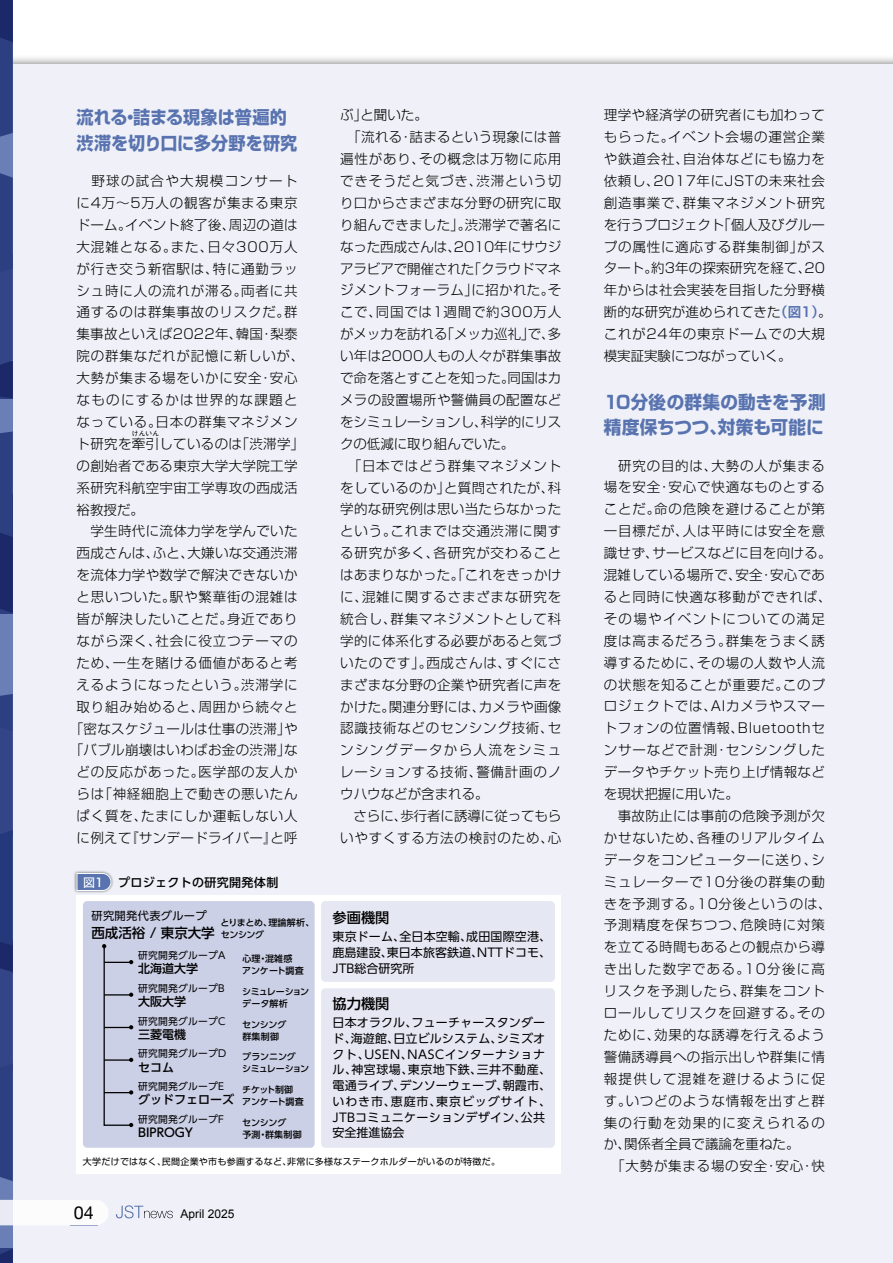
<style>
.page{position:relative;width:893px;height:1263px;background:#fff}
.page>*{position:absolute;margin:0;border:0;box-sizing:border-box;transform-origin:0 0}
.t1{font:700 18px/25.5px "Shin Go Pro";letter-spacing:.005em;color:#5873af;scale:.95 1}
.t2{font:700 18px/25.5px "Shin Go Pro";letter-spacing:.005em;color:#5873af}
.t3{font:18px "Helvetica Neue";color:#000}
.t4{font:500 14.25px "UD Shin Go Pro";color:#000}
.t5{font:300 13.5px/21.9px "Shin Go Pro";letter-spacing:.055em;color:#000}
.t6{font:300 13.5px/21.9px "Shin Go Pro";letter-spacing:.025em;color:#000}
.t7{font:300 13.5px/21.9px "Shin Go Pro";letter-spacing:.035em;color:#000}
.t8{font:500 13.5px "UD Shin Go Pro";letter-spacing:-.005em;color:#000}
.t9{font:12px/15.8px "UD Shin Go Pro";letter-spacing:.015em;color:#000;text-align:justify}
.t10{font:500 12px "UD Shin Go Pro";color:#000}
.t11{font:500 12px "UD Shin Go Pro";letter-spacing:.03em;color:#000}
.t12{font:12px "Arial";color:#000}
.t13{font:11.25px "UD Shin Go Pro";letter-spacing:.03em;color:#000}
.t14{font:9.75px "UD Shin Go Pro";letter-spacing:.03em;color:#000}
.t15{font:500 9px/12px "UD Shin Go Pro";letter-spacing:-.015em;color:#000}
.t16{font:9px "Shin Go Pro";letter-spacing:.03em;color:#000}
.t17{font:500 9px/12px "UD Shin Go Pro";letter-spacing:-.045em;color:#000}
.t18{font:500 9px/12px "UD Shin Go Pro";letter-spacing:.02em;color:#000}
.t19{font:500 9px/12px "UD Shin Go Pro";letter-spacing:.01em;color:#000}
.t20{font:300 6.75px "Shin Go Pro";color:#000}
.s1{font-family:"Shin Go Pro De";font-weight:700;color:#5873af}
.s2{font-family:"Hira Kaku Std W5";font-weight:400;color:#fff}
</style>
<div class="page">
<div style="left:0;top:64px;width:893px;height:1199px;background:#f0f1f8"></div>
<div style="left:0;top:0;width:13px;height:1263px;background:#6a7fb6"></div>
<svg style="left:0;top:0;width:13px;height:137px;background:#283a7b"></svg>
<svg style="left:0;top:1249px;width:13px;height:14px"></svg>
<svg style="left:0;top:173px;width:13px;height:225px;background:#2d3f80"></svg>
<svg style="left:0;top:694px;width:13px;height:487px;background:#2d4082"></svg>
<svg style="left:0;top:431px;width:13px;height:182px;background:#253677"></svg>
<div style="left:77px;top:895px;width:484px;height:279px;background:#fff"></div>
<div style="left:74px;top:870px;width:40px;height:24px;background:#000;opacity:.65"></div>
<svg style="left:76px;top:873px;width:36px;height:18px"></svg>
<div style="left:83px;top:901px;width:232px;height:247px;background:#ccd0e6;border-radius:4px"></div>
<div style="left:321px;top:901px;width:234px;height:81px;background:#e5e7f3;border-radius:4px"></div>
<div style="left:321px;top:988px;width:234px;height:160px;background:#e5e7f3;border-radius:4px"></div>
<svg style="left:102px;top:944px;width:31px;height:183px"></svg>
<svg style="left:0;top:1200px;width:108px;height:26px"></svg>
<svg style="left:116px;top:1205px;width:57px;height:13px"></svg>
<h1 class="t1" style="left:77px;top:103px;width:234px">流れる・詰まる現象は普遍的渋滞を切り口に多分野を研究</h1>
<p class="t6" style="left:340px;top:103px;width:223px">ぶ」と聞いた。<br>　「流れる・詰まるという現象には普遍性があり、その概念は万物に応用できそうだと気づき、渋滞という切り口からさまざまな分野の研究に取り組んできました」。渋滞学で著名になった西成さんは、2010年にサウジアラビアで開催された「クラウドマネジメントフォーラム」に招かれた。そこで、同国では1週間で約300万人がメッカを訪れる「メッカ巡礼」で、多い年は2000人もの人々が群集事故で命を落とすことを知った。同国はカメラの設置場所や警備員の配置などをシミュレーションし、科学的にリスクの低減に取り組んでいた。<br>　「日本ではどう群集マネジメントをしているのか」と質問されたが、科学的な研究例は思い当たらなかったという。これまでは交通渋滞に関する研究が多く、各研究が交わることはあまりなかった。「これをきっかけに、混雑に関するさまざまな研究を統合し、群集マネジメントとして科学的に体系化する必要があると気づいたのです」。西成さんは、すぐにさまざまな分野の企業や研究者に声をかけた。関連分野には、カメラや画像認識技術などのセンシング技術、センシングデータから人流をシミュレーションする技術、警備計画のノウハウなどが含まれる。<br>　さらに、歩行者に誘導に従ってもらいやすくする方法の検討のため、心</p>
<p class="t7" style="left:604px;top:102px;width:230px">理学や経済学の研究者にも加わってもらった。イベント会場の運営企業や鉄道会社、自治体などにも協力を依頼し、2017年にJSTの未来社会創造事業で、群集マネジメント研究を行うプロジェクト「個人及びグループの属性に適応する群集制御」がスタート。約3年の探索研究を経て、20年からは社会実装を目指した分野横断的な研究が進められてきた<span class="s1">（図1）</span>。これが24年の東京ドームでの大規模実証実験につながっていく。</p>
<p class="t5" style="left:77px;top:168px;width:229px">　野球の試合や大規模コンサートに4万～5万人の観客が集まる東京ドーム。イベント終了後、周辺の道は大混雑となる。また、日々300万人が行き交う新宿駅は、特に通勤ラッシュ時に人の流れが滞る。両者に共通するのは群集事故のリスクだ。群集事故といえば2022年、韓国・梨泰院の群集なだれが記憶に新しいが、大勢が集まる場をいかに安全・安心なものにするかは世界的な課題となっている。日本の群集マネジメント研究を牽引しているのは「渋滞学」</p>
<h1 class="t2" style="left:604px;top:387px;width:223px">10分後の群集の動きを予測精度保ちつつ、対策も可能に</h1>
<p class="t20" style="left:132px;top:428px;width:29px">けんいん</p>
<p class="t6" style="left:77px;top:453px;width:223px">の創始者である東京大学大学院工学</p>
<p class="t6" style="left:77px;top:475px;width:223px">系研究科航空宇宙工学専攻の西成活</p>
<p class="t5" style="left:77px;top:497px;width:69px">裕教授だ。</p>
<p class="t6" style="left:77px;top:519px;width:223px">　学生時代に流体力学を学んでいた</p>
<p class="t6" style="left:77px;top:541px;width:223px">西成さんは、ふと、大嫌いな交通渋滞</p>
<p class="t6" style="left:77px;top:562px;width:223px">を流体力学や数学で解決できないか</p>
<p class="t5" style="left:77px;top:584px;width:223px">と思いついた。駅や繁華街の混雑は</p>
<p class="t5" style="left:77px;top:606px;width:223px">皆が解決したいことだ。身近であり</p>
<p class="t5" style="left:77px;top:628px;width:223px">ながら深く、社会に役立つテーマの</p>
<p class="t5" style="left:77px;top:650px;width:223px">ため、一生を賭ける価値があると考</p>
<p class="t5" style="left:77px;top:672px;width:223px">えるようになったという。渋滞学に</p>
<p class="t5" style="left:77px;top:694px;width:223px">取り組み始めると、周囲から続々と</p>
<p class="t6" style="left:70px;top:716px;width:229px">「密なスケジュールは仕事の渋滞」や</p>
<p class="t6" style="left:70px;top:738px;width:229px">「バブル崩壊はいわばお金の渋滞」な</p>
<p class="t5" style="left:77px;top:760px;width:223px">どの反応があった。医学部の友人か</p>
<p class="t5" style="left:77px;top:781px;width:223px">らは「神経細胞上で動きの悪いたん</p>
<p class="t5" style="left:77px;top:803px;width:223px">ぱく質を、たまにしか運転しない人</p>
<p class="t6" style="left:77px;top:825px;width:223px">に例えて『サンデードライバー』と呼</p>
<p class="t5" style="left:604px;top:453px;width:229px">　研究の目的は、大勢の人が集まる場を安全・安心で快適なものとすることだ。命の危険を避けることが第一目標だが、人は平時には安全を意識せず、サービスなどに目を向ける。混雑している場所で、安全・安心であると同時に快適な移動ができれば、その場やイベントについての満足度は高まるだろう。群集をうまく誘導するために、その場の人数や人流の状態を知ることが重要だ。このプロジェクトでは、AIカメラやスマートフォンの位置情報、Bluetoothセンサーなどで計測・センシングしたデータやチケット売り上げ情報などを現状把握に用いた。<br>　事故防止には事前の危険予測が欠かせないため、各種のリアルタイムデータをコンピューターに送り、シミュレーターで10分後の群集の動きを予測する。10分後というのは、予測精度を保ちつつ、危険時に対策を立てる時間もあるとの観点から導き出した数字である。10分後に高リスクを予測したら、群集をコントロールしてリスクを回避する。そのために、効果的な誘導を行えるよう警備誘導員への指示出しや群集に情報提供して混雑を避けるように促す。いつどのような情報を出すと群集の行動を効果的に変えられるのか、関係者全員で議論を重ねた。<br>　「大勢が集まる場の安全・安心・快</p>
<p class="t11" style="left:83px;top:872px;width:197px"><span class="s2">図1</span> プロジェクトの研究開発体制</p>
<p class="t13" style="left:91px;top:907px;width:117px">研究開発代表グループ</p>
<p class="t4" style="left:333px;top:906px;width:59px">参画機関</p>
<p class="t8" style="left:91px;top:922px;width:125px">西成活裕 / 東京大学</p>
<p class="t17" style="left:221px;top:917px;width:95px">とりまとめ、理論解析、センシング</p>
<p class="t14" style="left:138px;top:947px;width:89px">研究開発グループA</p>
<p class="t10" style="left:138px;top:959px;width:62px">北海道大学</p>
<p class="t18" style="left:242px;top:952px;width:63px">心理・混雑感<br>アンケート調査</p>
<p class="t14" style="left:138px;top:980px;width:88px">研究開発グループB</p>
<p class="t10" style="left:138px;top:992px;width:49px">大阪大学</p>
<p class="t15" style="left:242px;top:985px;width:69px">シミュレーションデータ解析</p>
<p class="t14" style="left:138px;top:1013px;width:89px">研究開発グループC</p>
<p class="t10" style="left:138px;top:1024px;width:49px">三菱電機</p>
<p class="t15" style="left:242px;top:1018px;width:46px">センシング群集制御</p>
<p class="t14" style="left:138px;top:1046px;width:90px">研究開発グループD</p>
<p class="t10" style="left:138px;top:1057px;width:37px">セコム</p>
<p class="t15" style="left:242px;top:1051px;width:69px">プランニング<br>シミュレーション</p>
<p class="t14" style="left:138px;top:1078px;width:88px">研究開発グループE</p>
<p class="t10" style="left:138px;top:1090px;width:98px">グッドフェローズ</p>
<p class="t15" style="left:242px;top:1083px;width:63px">チケット制御アンケート調査</p>
<p class="t14" style="left:138px;top:1111px;width:88px">研究開発グループF</p>
<p class="t10" style="left:138px;top:1123px;width:56px">BIPROGY</p>
<p class="t19" style="left:242px;top:1116px;width:61px">センシング<br>予測・群集制御</p>
<p class="t9" style="left:333px;top:928px;width:220px">東京ドーム、全日本空輸、成田国際空港、鹿島建設、東日本旅客鉄道、NTTドコモ、JTB総合研究所</p>
<p class="t4" style="left:333px;top:992px;width:59px">協力機関</p>
<p class="t9" style="left:333px;top:1014px;width:220px;text-align:left">日本オラクル、フューチャースタンダード、海遊館、日立ビルシステム、シミズオクト、USEN、NASCインターナショナル、神宮球場、東京地下鉄、三井不動産、電通ライブ、デンソーウェーブ、朝霞市、いわき市、恵庭市、東京ビッグサイト、<br>JTBコミュニケーションデザイン、公共安全推進協会</p>
<p class="t16" style="left:83px;top:1154px;width:419px">大学だけではなく、民間企業や市も参画するなど、非常に多様なステークホルダーがいるのが特徴だ。</p>
<h1 class="t3" style="left:74px;top:1199px;width:22px">04</h1>
<p class="t12" style="left:180px;top:1206px;width:56px">April 2025</p>
</div>
